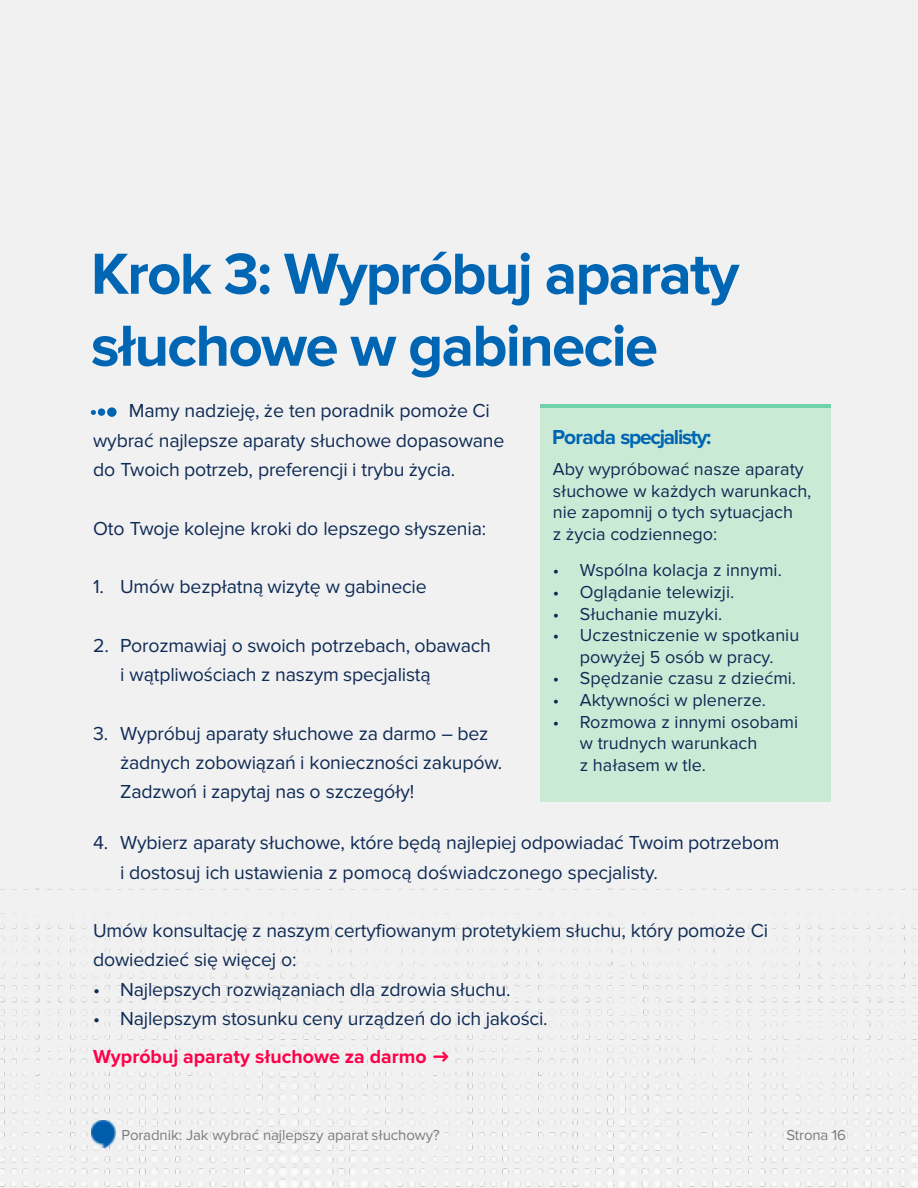
<style>
.page{position:relative;width:918px;height:1188px;background:#f1f1f2}
.page>*{position:absolute;margin:0;border:0;box-sizing:border-box;transform-origin:0 0}
.t1{font:700 60px/72px "Proxima Nova";letter-spacing:-.03em;color:#0066b3}
.t2{font:700 21px "Proxima Nova";letter-spacing:-.06em;color:#0066b3}
.t3{font:19.5px/29.2px "Proxima Nova";letter-spacing:-.01em;color:#0f2b54}
.t4{font:700 19.5px "Proxima Nova";color:#ff0049}
.t5{font:18px/21.6px "Proxima Nova";color:#0f2b54}
.t6{font:15px "Proxima Nova";letter-spacing:-.005em;color:#7f7d79}
</style>
<div class="page">
<img style="left:0;top:888px;width:918px;height:300px">
<img style="left:91px;top:1120px;width:24px;height:27px">
<svg style="left:91px;top:410px;width:5px;height:5px"></svg>
<div style="left:107px;top:407px;width:10px;height:10px;background:#0066b3;border-radius:50%"></div>
<div style="left:98px;top:408px;width:7px;height:8px;background:#0066b3;border-radius:50%"></div>
<div style="left:540px;top:408px;width:291px;height:394px;background:#cbead6"></div>
<hr style="left:540px;top:404px;width:291px;height:4px;background:#70d1aa">
<h1 class="t1" style="left:91px;top:240px;width:650px">Krok 3: Wypróbuj aparaty słuchowe w gabinecie</h1>
<p class="t3" style="left:93px;top:397px;width:413px;text-indent:36px">Mamy nadzieję, że ten poradnik pomoże Ci wybrać najlepsze aparaty słuchowe dopasowane do Twoich potrzeb, preferencji i trybu życia.</p>
<p class="t2" style="left:552px;top:428px;width:161px">Porada specjalisty:</p>
<p class="t5" style="left:553px;top:459px;width:260px">Aby wypróbować nasze aparaty słuchowe w każdych warunkach, nie zapomnij o tych sytuacjach<br>z życia codziennego:</p>
<p class="t3" style="left:93px;top:514px;width:395px">Oto Twoje kolejne kroki do lepszego słyszenia:</p>
<p class="t5" style="left:553px;top:560px;width:230px">• Wspólna kolacja z innymi.</p>
<p class="t5" style="left:553px;top:582px;width:183px">• Oglądanie telewizji.</p>
<p class="t5" style="left:553px;top:604px;width:171px">• Słuchanie muzyki.</p>
<p class="t5" style="left:553px;top:625px;width:248px;text-align:center">• Uczestniczenie w spotkaniu powyżej 5 osób w pracy.</p>
<p class="t5" style="left:553px;top:668px;width:245px">• Spędzanie czasu z dziećmi.</p>
<p class="t5" style="left:553px;top:690px;width:215px">• Aktywności w plenerze.</p>
<p class="t5" style="left:580px;top:712px;width:220px;text-indent:-27px">• Rozmowa z innymi osobami w trudnych warunkach<br>z hałasem w tle.</p>
<p class="t3" style="left:93px;top:573px;width:335px">1. Umów bezpłatną wizytę w gabinecie</p>
<p class="t3" style="left:120px;top:631px;width:372px;text-indent:-27px">2. Porozmawiaj o swoich potrzebach, obawach i wątpliwościach z naszym specjalistą</p>
<p class="t3" style="left:120px;top:719px;width:384px;text-indent:-27px">3. Wypróbuj aparaty słuchowe za darmo – bez żadnych zobowiązań i konieczności zakupów.<br>Zadzwoń i zapytaj nas o szczegóły!</p>
<p class="t3" style="left:120px;top:829px;width:661px;text-indent:-27px">4. Wybierz aparaty słuchowe, które będą najlepiej odpowiadać Twoim potrzebom i dostosuj ich ustawienia z pomocą doświadczonego specjalisty.</p>
<p class="t3" style="left:93px;top:917px;width:677px">Umów konsultację z naszym certyfiowanym protetykiem słuchu, który pomoże Ci dowiedzieć się więcej o:</p>
<p class="t3" style="left:93px;top:975px;width:419px">• Najlepszych rozwiązaniach dla zdrowia słuchu.</p>
<p class="t3" style="left:93px;top:1005px;width:456px">• Najlepszym stosunku ceny urządzeń do ich jakości.</p>
<p class="t4" style="left:93px;top:1047px;width:358px">Wypróbuj aparaty słuchowe za darmo ➜</p>
<p class="t6" style="left:122px;top:1128px;width:320px">Poradnik: Jak wybrać najlepszy aparat słuchowy?</p>
<p class="t6" style="left:787px;top:1128px;width:61px">Strona 16</p>
</div>
